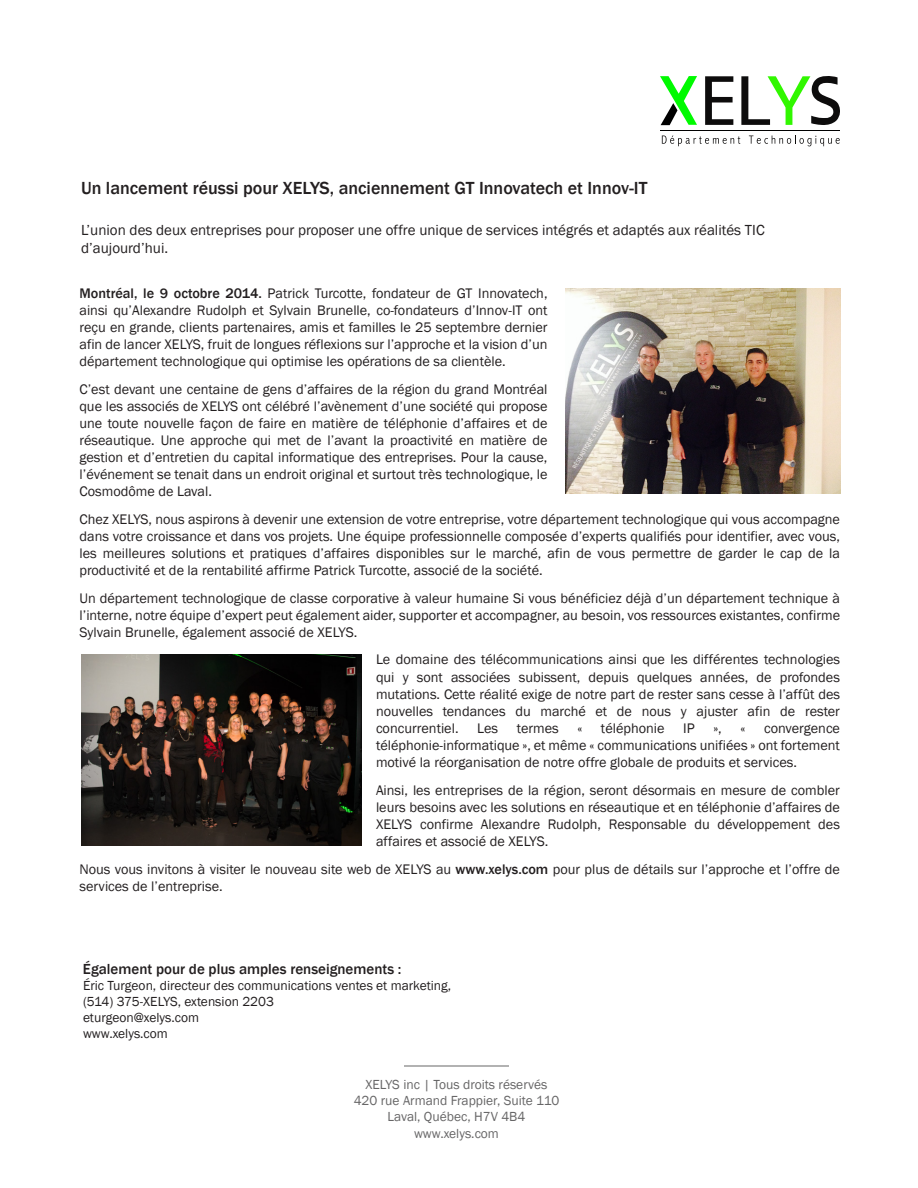
<style>
.page{position:relative;width:918px;height:1188px;background:#fff}
.page>*{position:absolute;margin:0;border:0;box-sizing:border-box;transform-origin:0 0}
.t1{font:500 18px "Franklin Gothic";color:#231f20}
.t2{font:15px/18px "Franklin Gothic";color:#231f20}
.t3{font:500 15px "Franklin Gothic";color:#231f20}
.t4{font:14.25px/17.1px "Franklin Gothic";color:#231f20;text-align:justify}
.t5{font:13.5px/16.2px "Franklin Gothic";color:#231f20}
.t6{font:13.5px/16.2px "Franklin Gothic";color:#676667;text-align:center}
.s1{font-weight:500}
</style>
<div class="page">
<svg style="left:662px;top:136px;width:78px;height:10px"></svg>
<svg style="left:749px;top:136px;width:91px;height:10px"></svg>
<hr style="left:661px;top:130px;width:179px;height:1px;background:#000">
<svg style="left:705px;top:76px;width:28px;height:49px"></svg>
<svg style="left:741px;top:76px;width:99px;height:49px"></svg>
<svg style="left:660px;top:76px;width:37px;height:49px"></svg>
<hr style="left:404px;top:1066px;width:105px;height:1px;background:#676667">
<img style="left:82px;top:655px;width:279px;height:190px">
<img style="left:566px;top:288px;width:274px;height:206px">
<p class="t1" style="left:81px;top:176px;width:568px">Un lancement réussi pour XELYS, anciennement GT Innovatech et Innov-IT</p>
<p class="t2" style="left:81px;top:221px;width:685px">L’union des deux entreprises pour proposer une offre unique de services intégrés et adaptés aux réalités TIC d’aujourd’hui.</p>
<p class="t4" style="left:80px;top:285px;width:470px"><span class="s1">Montréal, le 9 octobre 2014.</span> Patrick Turcotte, fondateur de GT Innovatech, ainsi qu’Alexandre Rudolph et Sylvain Brunelle, co-fondateurs d’Innov-IT ont reçu en grande, clients partenaires, amis et familles le 25 septembre dernier afin de lancer XELYS, fruit de longues réflexions sur l’approche et la vision d’un département technologique qui optimise les opérations de sa clientèle.</p>
<p class="t4" style="left:80px;top:381px;width:470px">C’est devant une centaine de gens d’affaires de la région du grand Montréal que les associés de XELYS ont célébré l’avènement d’une société qui propose une toute nouvelle façon de faire en matière de téléphonie d’affaires et de réseautique. Une approche qui met de l’avant la proactivité en matière de gestion et d’entretien du capital informatique des entreprises. Pour la cause, l’événement se tenait dans un endroit original et surtout très technologique, le Cosmodôme de Laval.</p>
<p class="t4" style="left:80px;top:511px;width:762px">Chez XELYS, nous aspirons à devenir une extension de votre entreprise, votre département technologique qui vous accompagne dans votre croissance et dans vos projets. Une équipe professionnelle composée d’experts qualifiés pour identifier, avec vous, les meilleures solutions et pratiques d’affaires disponibles sur le marché, afin de vous permettre de garder le cap de la productivité et de la rentabilité affirme Patrick Turcotte, associé de la société.</p>
<p class="t4" style="left:80px;top:590px;width:762px">Un département technologique de classe corporative à valeur humaine Si vous bénéficiez déjà d’un département technique à l’interne, notre équipe d’expert peut également aider, supporter et accompagner, au besoin, vos ressources existantes, confirme Sylvain Brunelle, également associé de XELYS.</p>
<p class="t4" style="left:376px;top:651px;width:466px">Le domaine des télécommunications ainsi que les différentes technologies qui y sont associées subissent, depuis quelques années, de profondes mutations. Cette réalité exige de notre part de rester sans cesse à l’affût des nouvelles tendances du marché et de nous y ajuster afin de rester concurrentiel.</p>
<p class="t4" style="left:477px;top:720px;width:23px">Les</p>
<p class="t4" style="left:517px;top:720px;width:43px">termes</p>
<p class="t4" style="left:577px;top:720px;width:6px">«</p>
<p class="t4" style="left:601px;top:720px;width:65px">téléphonie</p>
<p class="t4" style="left:683px;top:720px;width:13px">IP</p>
<p class="t4" style="left:713px;top:720px;width:10px">»,</p>
<p class="t4" style="left:741px;top:720px;width:6px">«</p>
<p class="t4" style="left:376px;top:720px;width:466px;text-indent:388px">convergence téléphonie-informatique », et même « communications unifiées » ont fortement motivé la réorganisation de notre offre globale de produits et services.</p>
<p class="t4" style="left:376px;top:782px;width:466px">Ainsi, les entreprises de la région, seront désormais en mesure de combler leurs besoins avec les solutions en réseautique et en téléphonie d’affaires de XELYS confirme Alexandre Rudolph, Responsable du développement des affaires et associé de XELYS.</p>
<p class="t4" style="left:80px;top:861px;width:762px">Nous vous invitons à visiter le nouveau site web de XELYS au <span class="s1">www.xelys.com</span> pour plus de détails sur l’approche et l’offre de services de l’entreprise.</p>
<p class="t3" style="left:83px;top:959px;width:320px">Également pour de plus amples renseignements :</p>
<p class="t5" style="left:83px;top:977px;width:370px">Éric Turgeon, directeur des communications ventes et marketing, (514) 375-XELYS, extension 2203<br>eturgeon@xelys.com<br>www.xelys.com</p>
<p class="t6" style="left:354px;top:1077px;width:207px">XELYS inc | Tous droits réservés<br>420 rue Armand Frappier, Suite 110<br>Laval, Québec, H7V 4B4 www.xelys.com</p>
</div>
